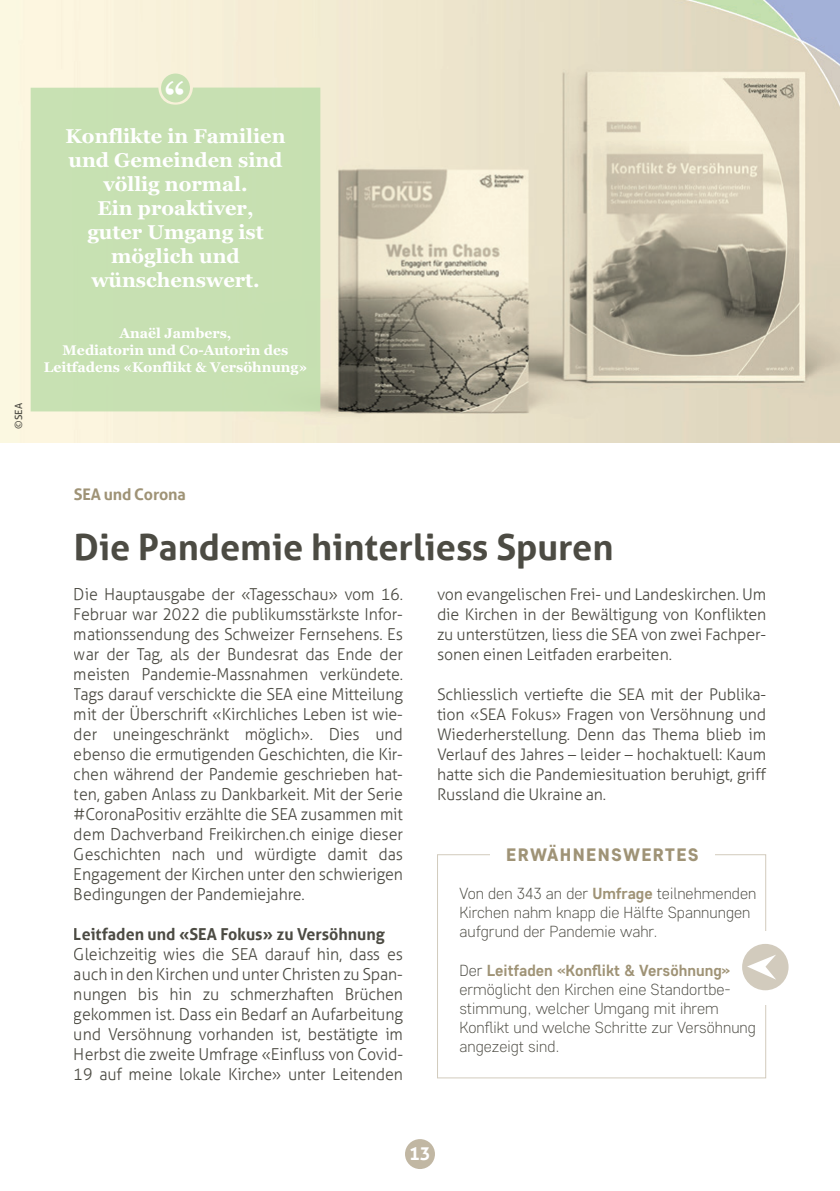
<style>
.page{position:relative;width:840px;height:1191px;background:#fff}
.page>*{position:absolute;margin:0;border:0;box-sizing:border-box;transform-origin:0 0}
.t1{font:700 40px "Georgia";color:#fff}
.t2{font:700 36px "Aller";color:#4c4b43}
.t3{font:700 20px/24px "Georgia";color:#fff;text-align:center}
.t4{font:800 18px "Core Sans D65";letter-spacing:.075em;color:#9f9376}
.t5{font:700 18px "Aller";color:#fff}
.t6{font:300 16.4px/20px "Aller";letter-spacing:-.01em;color:#4c4b43;text-align:justify}
.t7{font:700 16.4px "Aller";color:#4c4b43}
.t8{font:300 16.2px "Aller";letter-spacing:-.01em;color:#4c4b43}
.t9{font:300 16px/20px "Aller";letter-spacing:-.01em;color:#4c4b43;text-align:justify}
.t10{font:300 16px/19.2px "Core Sans D25";color:#4c4b43}
.t11{font:700 16px "Core Sans D55";color:#9f9376}
.t12{font:700 16px "Aller";letter-spacing:-.01em;color:#9f9376}
.t13{font:700 14px/16.8px "Georgia";color:#fff;text-align:center}
.t14{font:10px "Aller";color:#4c4b43}
.s1{font-family:"Core Sans D55";font-weight:700;color:#9f9376}
.s2{font-family:"Core Sans D25";font-weight:300;color:#4c4b43}
</style>
<div class="page">
<div style="left:405px;top:1139px;width:29px;height:30px;background:#c1b7a3;border-radius:50%"></div>
<img style="left:0;top:0;width:839px;height:443px">
<div style="left:437px;top:854px;width:328px;height:224px;border:1px solid #d2cbbd"></div>
<div style="left:490px;top:847px;width:224px;height:14px;background:#fff"></div>
<div style="left:760px;top:930px;width:10px;height:74px;background:#fff"></div>
<div style="left:741px;top:944px;width:47px;height:46px;background:#d2cbbd;border-radius:50%"></div>
<svg style="left:747px;top:955px;width:28px;height:24px"></svg>
<div style="left:31px;top:88px;width:289px;height:323px;background:#c7e0b2"></div>
<div style="left:161px;top:74px;width:29px;height:28px;background:#c2dfae;border-radius:50%"></div>
<p class="t14" style="left:12px;top:429px;width:27px;rotate:-90deg">©SEA</p>
<h1 class="t1" style="left:164px;top:71px;width:22px">“</h1>
<p class="t3" style="left:66px;top:124px;width:221px">Konflikte in Familien und Gemeinden sind völlig normal.<br>Ein proaktiver,<br>guter Umgang ist möglich und wünschenswert.</p>
<p class="t13" style="left:44px;top:325px;width:265px">Anaël Jambers,<br>Mediatorin und Co-Autorin des<br>Leitfadens «Konflikt &amp; Versöhnung»</p>
<p class="t12" style="left:74px;top:484px;width:113px">SEA und Corona</p>
<h2 class="t2" style="left:74px;top:525px;width:541px">Die Pandemie hinterliess Spuren</h2>
<p class="t6" style="left:74px;top:584px;width:330px">Die Hauptausgabe der «Tagesschau» vom 16.<br>Februar war 2022 die publikumsstärkste Infor&shy;mationssendung des Schweizer Fernsehens. Es war der Tag, als der Bundesrat das Ende der meisten Pandemie-Massnahmen verkündete.<br>Tags darauf verschickte die SEA eine Mitteilung mit der Überschrift «Kirchliches Leben ist wie&shy;der uneingeschränkt möglich». Dies und ebenso die ermutigenden Geschichten, die Kir&shy;chen während der Pandemie geschrieben hat&shy;ten, gaben Anlass zu Dankbarkeit. Mit der Serie #CoronaPositiv erzählte die SEA zusammen mit dem Dachverband Freikirchen.ch einige dieser Geschichten nach und würdigte damit das Engagement der Kirchen unter den schwierigen Bedingungen der Pandemiejahre.</p>
<p class="t7" style="left:74px;top:924px;width:312px">Leitfaden und «SEA Fokus» zu Versöhnung</p>
<p class="t6" style="left:74px;top:944px;width:330px">Gleichzeitig wies die SEA darauf hin, dass es auch in den Kirchen und unter Christen zu Span&shy;nungen bis hin zu schmerzhaften Brüchen gekommen ist. Dass ein Bedarf an Aufarbeitung und Versöhnung vorhanden ist, bestätigte im Herbst die zweite Umfrage «Einfluss von Covid-19 auf meine lokale Kirche» unter Leitenden</p>
<p class="t8" style="left:437px;top:585px;width:330px">von evangelischen Frei- und Landeskirchen. Um</p>
<p class="t9" style="left:437px;top:604px;width:330px">die Kirchen in der Bewältigung von Konflikten zu unterstützen, liess die SEA von zwei Fachper&shy;sonen einen Leitfaden erarbeiten.</p>
<p class="t9" style="left:437px;top:684px;width:330px">Schliesslich vertiefte die SEA mit der Publika&shy;tion «SEA Fokus» Fragen von Versöhnung und Wiederherstellung. Denn das Thema blieb im Verlauf des Jahres – leider – hochaktuell: Kaum hatte sich die Pandemiesituation beruhigt, griff Russland die Ukraine an.</p>
<p class="t4" style="left:506px;top:842px;width:194px">ERWÄHNENSWERTES</p>
<p class="t10" style="left:459px;top:883px;width:298px">Von den 343 an der <span class="s1">Umfrage</span> teilnehmenden<br>Kirchen nahm knapp die Hälfte Spannungen aufgrund der Pandemie wahr.</p>
<p class="t11" style="left:459px;top:959px;width:272px"><span class="s2">Der</span> Leitfaden «Konflikt &amp; Versöhnung»</p>
<p class="t10" style="left:459px;top:979px;width:298px">ermöglicht den Kirchen eine Standortbe&shy;stimmung, welcher Umgang mit ihrem Konflikt und welche Schritte zur Versöhnung angezeigt sind.</p>
<p class="t5" style="left:409px;top:1143px;width:23px">13</p>
</div>
